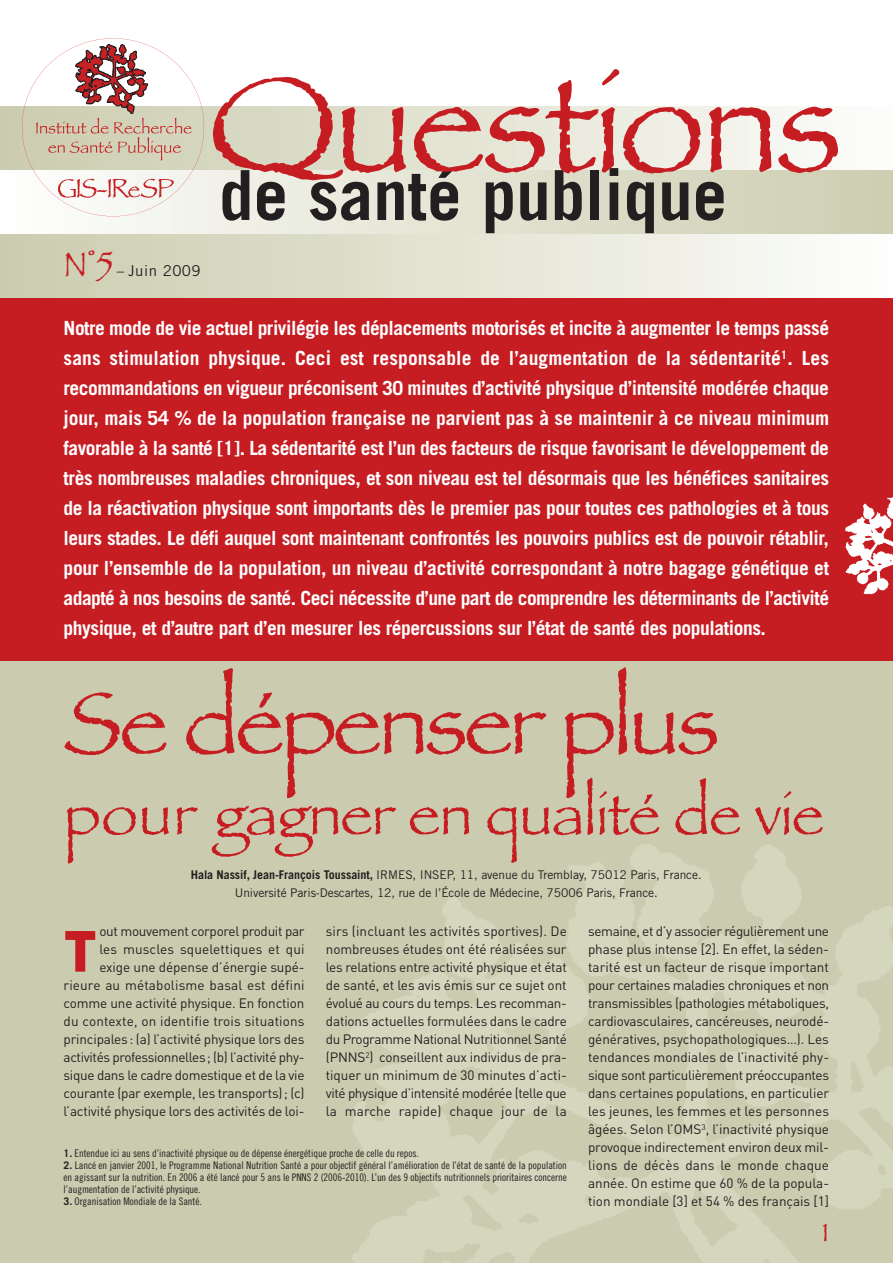
<style>
.page{position:relative;width:893px;height:1263px;background:#fff}
.page>*{position:absolute;margin:0;border:0;box-sizing:border-box;transform-origin:0 0}
.t1{font:142.5px "Papyrus";letter-spacing:-.025em;color:#c61d23}
.t2{font:91.5px "Papyrus";letter-spacing:-.04em;color:#c61d23}
.t3{font:700 69px "Trade Gothic LT Std";color:#231f20}
.t4{font:60px "Papyrus";letter-spacing:-.015em;color:#c61d23}
.t5{font:900 57px "DIN";color:#c61d23}
.t6{font:36px "Papyrus";color:#c61d23}
.t7{font:27px "Papyrus";color:#c61d23}
.t8{font:700 19.5px/30px "Trade Gothic LT Std";letter-spacing:-.02em;color:#fff;text-align:justify}
.t9{font:15px "Trade Gothic LT Std";letter-spacing:.03em;color:#231f20}
.t10{font:13.5px/18px "DIN";letter-spacing:-.01em;color:#231f20;text-align:justify}
.t11{font:12px/18px "Trade Gothic LT Std";letter-spacing:-.005em;color:#231f20;text-align:center}
.t12{font:10.5px/12px "Trade Gothic LT Std Cn 18";letter-spacing:-.005em;color:#231f20;text-align:justify}
.s1{font-weight:700}
.s2{font-family:"Trade Gothic LT Std";font-weight:700}
</style>
<div class="page">
<div style="left:0;top:298px;width:892px;height:965px;background:#cbccaf"></div>
<img style="left:350px;top:844px;width:542px;height:419px">
<svg style="left:0;top:106px;width:815px;height:64px;background:#e5e5d6"></svg>
<div style="left:0;top:234px;width:892px;height:64px;background:linear-gradient(to right,#cacbad,#fcfdfb)"></div>
<div style="left:0;top:170px;width:892px;height:64px;background:linear-gradient(to right,#fdfdfc,#cccdb0)"></div>
<div style="left:0;top:298px;width:892px;height:363px;background:#c61d23"></div>
<img style="left:845px;top:497px;width:47px;height:98px">
<svg style="left:22px;top:38px;width:182px;height:178px"></svg>
<h3 class="t6" style="left:64px;top:242px;width:51px">N°5</h3>
<p class="t9" style="left:117px;top:265px;width:86px">– Juin 2009</p>
<h1 class="t1" style="left:208px;top:38px;width:636px">Questions</h1>
<h3 class="t3" style="left:219px;top:170px;width:509px">de santé publique</h3>
<p class="t8" style="left:64px;top:315px;width:767px">Notre mode de vie actuel privilégie les déplacements motorisés et incite à augmenter le temps passé sans stimulation physique. Ceci est responsable de l’augmentation de la sédentarité<sup>1</sup>. Les recommandations en vigueur préconisent 30 minutes d’activité physique d’intensité modérée chaque jour, mais 54 % de la population française ne parvient pas à se maintenir à ce niveau minimum favorable à la santé [1]. La sédentarité est l’un des facteurs de risque favorisant le développement de très nombreuses maladies chroniques, et son niveau est tel désormais que les bénéfices sanitaires de la réactivation physique sont importants dès le premier pas pour toutes ces pathologies et à tous leurs stades. Le défi auquel sont maintenant confrontés les pouvoirs publics est de pouvoir rétablir, pour l’ensemble de la population, un niveau d’activité correspondant à notre bagage génétique et adapté à nos besoins de santé. Ceci nécessite d’une part de comprendre les déterminants de l’activité physique, et d’autre part d’en mesurer les répercussions sur l’état de santé des populations.</p>
<h2 class="t2" style="left:64px;top:668px;width:658px">Se dépenser plus</h2>
<h3 class="t4" style="left:64px;top:778px;width:762px">pour gagner en qualité de vie</h3>
<p class="t11" style="left:191px;top:867px;width:512px"><span class="s1">Hala Nassif, Jean-François Toussaint,</span> IRMES, INSEP, 11, avenue du Tremblay, 75012 Paris, France.<br>Université Paris-Descartes, 12, rue de l’École de Médecine, 75006 Paris, France.</p>
<p class="t10" style="left:64px;top:923px;width:242px;text-align:right">out mouvement corporel produit par<br>les muscles squelettiques et qui<br>exige une dépense d’énergie supé&shy;rieure au métabolisme basal est défini comme une activité physique. En fonction du contexte, on identifie trois situations principales: (a) l’activité physique lors des activités professionnelles; (b) l’activité phy&shy;sique dans le cadre domestique et de la vie courante (par exemple, les transports); (c) l’activité physique lors des activités de loi-</p>
<p class="t10" style="left:326px;top:923px;width:242px">sirs (incluant les activités sportives). De nombreuses études ont été réalisées sur les relations entre activité physique et état de santé, et les avis émis sur ce sujet ont évolué au cours du temps. Les recomman&shy;dations actuelles formulées dans le cadre du Programme National Nutritionnel Santé (PNNS<sup>2</sup>) conseillent aux individus de pra&shy;tiquer un minimum de 30 minutes d’acti&shy;vité physique d’intensité modérée (telle que la marche rapide) chaque jour de la</p>
<h3 class="t5" style="left:64px;top:931px;width:35px">T</h3>
<p class="t12" style="left:64px;top:1148px;width:357px"><span class="s2">1.</span> Entendue ici au sens d’inactivité physique ou de dépense énergétique proche de celle du repos.</p>
<p class="t12" style="left:64px;top:1160px;width:505px"><span class="s2">2.</span> Lancé en janvier 2001, le Programme National Nutrition Santé a pour objectif général l’amélioration de l’état de santé de la population en agissant sur la nutrition. En 2006 a été lancé pour 5 ans le PNNS 2 (2006-2010). L’un des 9 objectifs nutritionnels prioritaires concerne l’augmentation de l’activité physique.</p>
<p class="t12" style="left:64px;top:1196px;width:140px"><span class="s2">3.</span> Organisation Mondiale de la Santé.</p>
<p class="t10" style="left:588px;top:923px;width:242px">semaine, et d’y associer régulièrement une phase plus intense [2]. En effet, la séden&shy;tarité est un facteur de risque important pour certaines maladies chroniques et non transmissibles (pathologies métaboliques, cardiovasculaires, cancéreuses, neurodé&shy;génératives, psychopathologiques…). Les tendances mondiales de l’inactivité phy&shy;sique sont particulièrement préoccupantes dans certaines populations, en particulier les jeunes, les femmes et les personnes âgées. Selon l’OMS<sup>3</sup>, l’inactivité physique provoque indirectement environ deux mil&shy;lions de décès dans le monde chaque année. On estime que 60 % de la popula&shy;tion mondiale [3] et 54 % des français [1]</p>
<h3 class="t7" style="left:822px;top:1216px;width:8px">1</h3>
</div>
